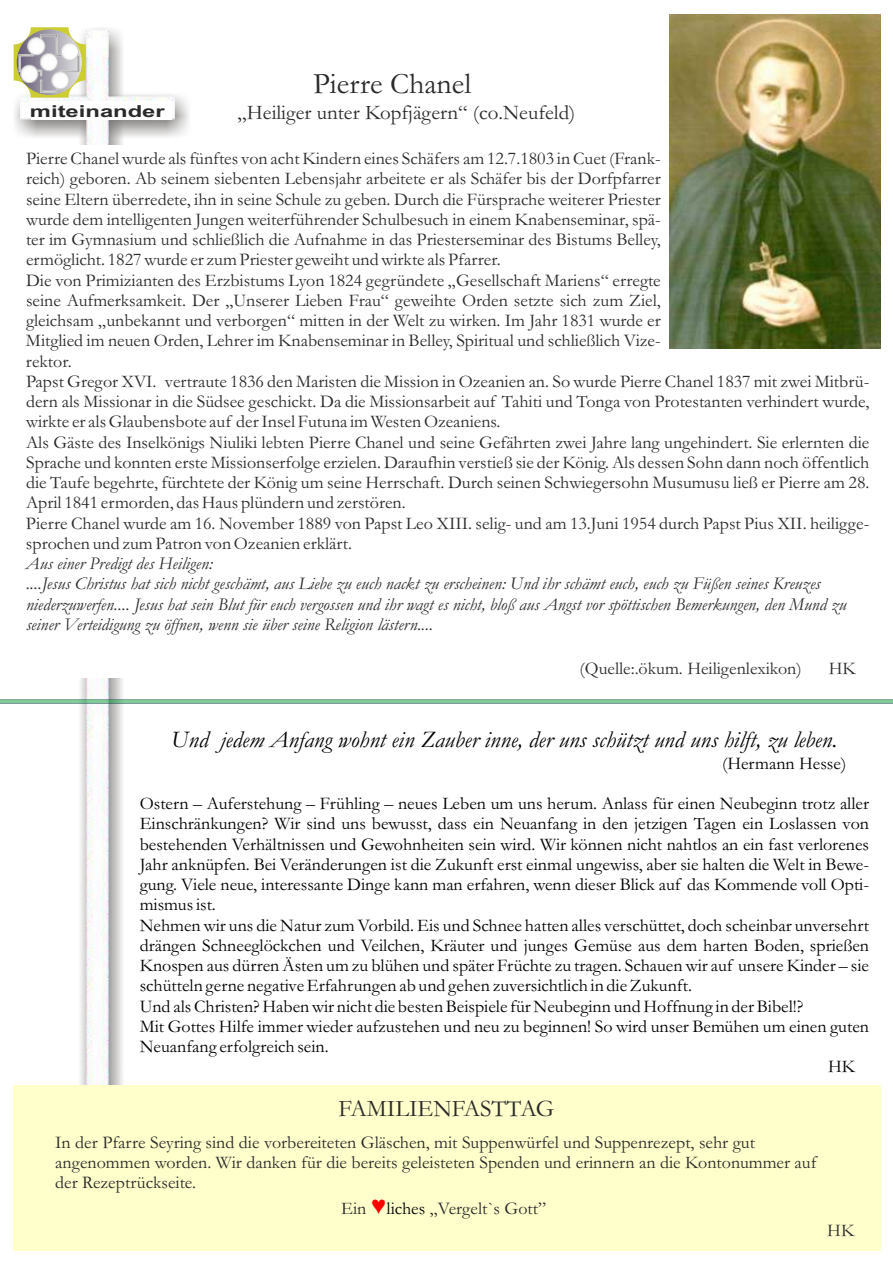
<style>
.page{position:relative;width:893px;height:1263px;background:#fff}
.page>*{position:absolute;margin:0;border:0;box-sizing:border-box;transform-origin:0 0}
.t1{font:30px "Garamond";color:#2b2a29}
.t2{font:italic 24px "Garamond";color:#000}
.t3{font:24px "Garamond";color:#2b2a29}
.t4{font:21px "Garamond";color:#2b2a29}
.t5{font:18px/20.2px "Garamond";color:#2b2a29;text-align:justify}
.t6{font:18px/20.2px "Garamond";color:#000;text-align:justify}
.t7{font:italic 18px/20.2px "Garamond";color:#2b2a29}
.t8{font:700 16.5px "Arial";color:#2b2a29;scale:1.44 1}
.s1{font-size:24px;color:#f00}
.s2{color:#000}
</style>
<div class="page">
<img style="left:21px;top:31px;width:153px;height:1054px">
<div style="left:31px;top:102px;width:134px;height:18px;background:#fff"></div>
<div style="left:165px;top:102px;width:6px;height:18px;background:#fff"></div>
<svg style="left:14px;top:27px;width:72px;height:71px"></svg>
<svg style="left:17px;top:29px;width:65px;height:66px"></svg>
<svg style="left:28px;top:38px;width:17px;height:17px"></svg>
<div style="left:28px;top:37px;width:17px;height:18px;border:1px solid #ccc;border-radius:8px"></div>
<svg style="left:61px;top:43px;width:17px;height:17px"></svg>
<div style="left:61px;top:43px;width:18px;height:17px;border:1px solid #ccc;border-radius:8px"></div>
<svg style="left:21px;top:65px;width:17px;height:18px"></svg>
<div style="left:21px;top:65px;width:17px;height:18px;border:1px solid #ccc;border-radius:8px"></div>
<svg style="left:52px;top:72px;width:17px;height:17px"></svg>
<div style="left:52px;top:71px;width:17px;height:18px;border:1px solid #ccc;border-radius:8px"></div>
<svg style="left:40px;top:53px;width:17px;height:18px"></svg>
<div style="left:40px;top:53px;width:18px;height:18px;border:1px solid #ccc;border-radius:8px"></div>
<div style="left:13px;top:145px;width:161px;height:532px;background:#fff"></div>
<img style="left:669px;top:15px;width:212px;height:333px">
<div style="left:13px;top:1085px;width:867px;height:165px;background:#ffc"></div>
<svg style="left:0;top:699px;width:893px;height:5px;background:#80ba99"></svg>
<p class="t8" style="left:30px;top:104px;width:95px">miteinander</p>
<h1 class="t1" style="left:313px;top:74px;width:160px">Pierre Chanel</h1>
<p class="t4" style="left:238px;top:106px;width:339px">„Heiliger unter Kopfjägern“ (co.Neufeld)</p>
<p class="t5" style="left:26px;top:150px;width:636px">Pierre Chanel wurde als fünftes von acht Kindern eines Schäfers am 12.7.1803 in Cuet (Frank&shy;reich) geboren. Ab seinem siebenten Lebensjahr arbeitete er als Schäfer bis der Dorfpfarrer seine Eltern überredete, ihn in seine Schule zu geben. Durch die Fürsprache weiterer Priester wurde dem intelligenten Jungen weiterführender Schulbesuch in einem Knabenseminar, spä&shy;ter im Gymnasium und schließlich die Aufnahme in das Priesterseminar des Bistums Belley, ermöglicht. 1827 wurde er zum Priester geweiht und wirkte als Pfarrer.</p>
<p class="t5" style="left:26px;top:272px;width:636px">Die von Primizianten des Erzbistums Lyon 1824 gegründete „Gesellschaft Mariens“ erregte seine Aufmerksamkeit. Der „Unserer Lieben Frau“ geweihte Orden setzte sich zum Ziel, gleichsam „unbekannt und verborgen“ mitten in der Welt zu wirken. Im Jahr 1831 wurde er Mitglied im neuen Orden, Lehrer im Knabenseminar in Belley, Spiritual und schließlich Vize&shy;rektor.</p>
<p class="t5" style="left:26px;top:373px;width:845px">Papst Gregor XVI. vertraute 1836 den Maristen die Mission in Ozeanien an. So wurde Pierre Chanel 1837 mit zwei Mitbrü&shy;dern als Missionar in die Südsee geschickt. Da die Missionsarbeit auf Tahiti und Tonga von Protestanten verhindert wurde, wirkte er als Glaubensbote auf der Insel Futuna im Westen Ozeaniens.</p>
<p class="t5" style="left:26px;top:434px;width:845px">Als Gäste des Inselkönigs Niuliki lebten Pierre Chanel und seine Gefährten zwei Jahre lang ungehindert. Sie erlernten die Sprache und konnten erste Missionserfolge erzielen. Daraufhin verstieß sie der König. Als dessen Sohn dann noch öffentlich die Taufe begehrte, fürchtete der König um seine Herrschaft. Durch seinen Schwiegersohn Musumusu ließ er Pierre am 28.<br>April 1841 ermorden, das Haus plündern und zerstören.</p>
<p class="t5" style="left:26px;top:515px;width:845px">Pierre Chanel wurde am 16. November 1889 von Papst Leo XIII. selig- und am 13.Juni 1954 durch Papst Pius XII. heiligge&shy;sprochen und zum Patron von Ozeanien erklärt.</p>
<p class="t7" style="left:26px;top:555px;width:188px">Aus einer Predigt des Heiligen:</p>
<p class="t7" style="left:26px;top:576px;width:822px">....Jesus Christus hat sich nicht geschämt, aus Liebe zu euch nackt zu erscheinen: Und ihr schämt euch, euch zu Füßen seines Kreuzes niederzuwerfen.... Jesus hat sein Blut für euch vergossen und ihr wagt es nicht, bloß aus Angst vor spöttischen Bemerkungen, den Mund zu seiner Verteidigung zu öffnen, wenn sie über seine Religion lästern....</p>
<p class="t5" style="left:579px;top:660px;width:224px">(Quelle:.ökum. Heiligenlexikon)</p>
<p class="t5" style="left:829px;top:660px;width:28px">HK</p>
<h2 class="t2" style="left:171px;top:731px;width:668px">Und jedem Anfang wohnt ein Zauber inne, der uns schützt und uns hilft, zu leben.</h2>
<p class="t6" style="left:722px;top:755px;width:126px">(Hermann Hesse)</p>
<p class="t6" style="left:140px;top:795px;width:731px">Ostern – Auferstehung – Frühling – neues Leben um uns herum. Anlass für einen Neubeginn trotz aller Einschränkungen? Wir sind uns bewusst, dass ein Neuanfang in den jetzigen Tagen ein Loslassen von bestehenden Verhältnissen und Gewohnheiten sein wird. Wir können nicht nahtlos an ein fast verlorenes Jahr anknüpfen. Bei Veränderungen ist die Zukunft erst einmal ungewiss, aber sie halten die Welt in Bewe&shy;gung. Viele neue, interessante Dinge kann man erfahren, wenn dieser Blick auf das Kommende voll Opti&shy;mismus ist.</p>
<p class="t6" style="left:140px;top:917px;width:731px">Nehmen wir uns die Natur zum Vorbild. Eis und Schnee hatten alles verschüttet, doch scheinbar unversehrt drängen Schneeglöckchen und Veilchen, Kräuter und junges Gemüse aus dem harten Boden, sprießen Knospen aus dürren Ästen um zu blühen und später Früchte zu tragen. Schauen wir auf unsere Kinder – sie schütteln gerne negative Erfahrungen ab und gehen zuversichtlich in die Zukunft.</p>
<p class="t6" style="left:140px;top:998px;width:665px">Und als Christen? Haben wir nicht die besten Beispiele für Neubeginn und Hoffnung in der Bibel!?</p>
<p class="t6" style="left:140px;top:1018px;width:731px">Mit Gottes Hilfe immer wieder aufzustehen und neu zu beginnen! So wird unser Bemühen um einen guten</p>
<p class="t6" style="left:140px;top:1038px;width:190px">Neuanfang erfolgreich sein.</p>
<p class="t6" style="left:828px;top:1059px;width:28px">HK</p>
<h2 class="t3" style="left:339px;top:1100px;width:217px">FAMILIENFASTTAG</h2>
<p class="t5" style="left:55px;top:1134px;width:763px;text-align:left">In der Pfarre Seyring sind die vorbereiteten Gläschen, mit Suppenwürfel und Suppenrezept, sehr gut angenommen worden. Wir danken für die bereits geleisteten Spenden und erinnern an die Kontonummer auf der Rezeptrückseite.</p>
<p class="t5" style="left:341px;top:1200px;width:206px">Ein <span class="s1">♥</span><span class="s2">liches</span> „Vergelt`s Gott”</p>
<p class="t5" style="left:827px;top:1222px;width:28px">HK</p>
</div>
